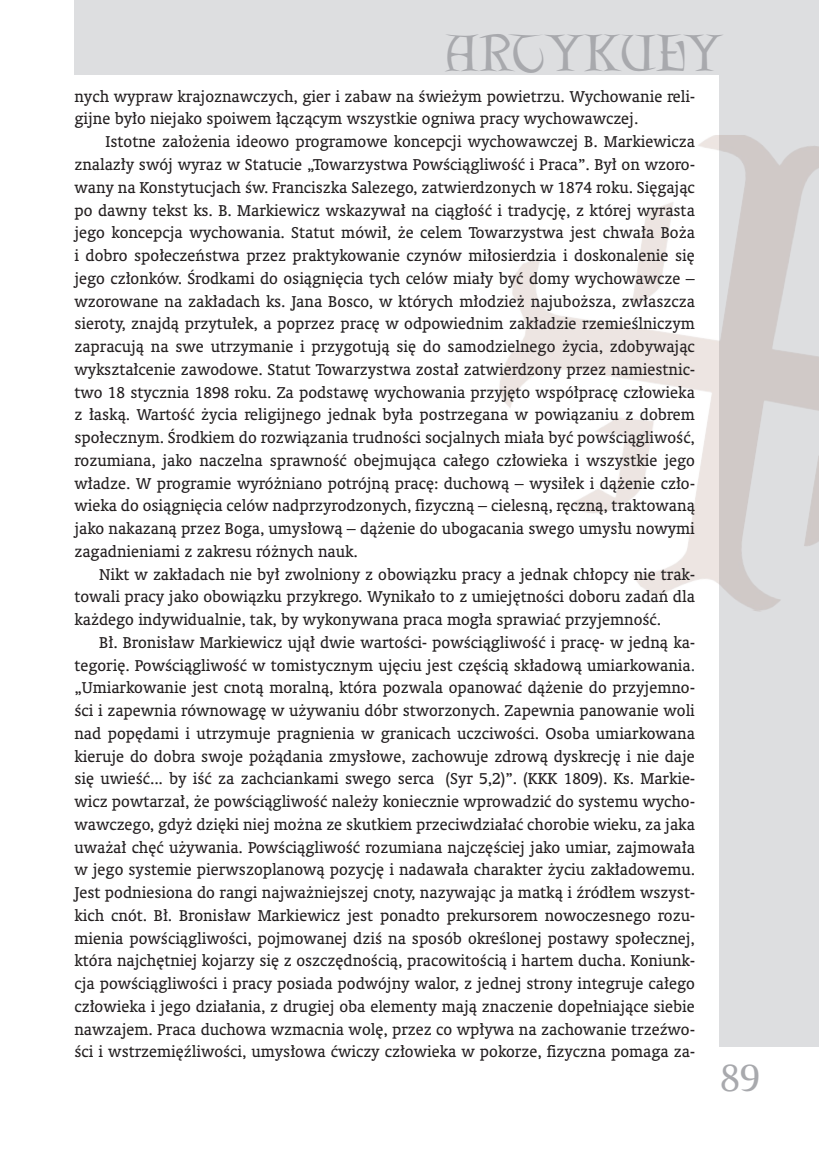
<style>
.page{position:relative;width:819px;height:1166px;background:#fff}
.page>*{position:absolute;margin:0;border:0;box-sizing:border-box;transform-origin:0 0}
.t1{font:46.55px "Lettergical PL";letter-spacing:-.005em;color:#a8a9ad}
.t2{font:36.75px "Amerigo PL";color:#a8a9ad}
.Normalny_wrd_7{font:15.75px/22.8px "Oranda PL";color:#231f20;text-align:justify}
.s1{color:#29363e}
</style>
<div class="page">
<div style="left:719px;top:0;width:100px;height:1047px;background:#dddee0"></div>
<div style="left:74px;top:0;width:745px;height:74px;background:#dddee0"></div>
<img style="left:499px;top:135px;width:320px;height:477px">
<h1 class="t1" style="left:445px;top:25px;width:279px">ARTYKUŁY</h1>
<p class="Normalny_wrd_7" style="left:74px;top:85px;width:622px">nych wypraw krajoznawczych, gier i zabaw na świeżym powietrzu. Wychowanie reli&shy;gijne było niejako spoiwem łączącym wszystkie ogniwa pracy wychowawczej.</p>
<p class="Normalny_wrd_7" style="left:74px;top:130px;width:622px;text-indent:31px">Istotne założenia ideowo programowe koncepcji wychowawczej B. Markiewicza znalazły swój wyraz w Statucie „Towarzystwa Powściągliwość i Praca”. Był on wzoro&shy;wany na Konstytucjach św. Franciszka Salezego, zatwierdzonych w 1874 roku. Sięgając po dawny tekst ks. B. Markiewicz wskazywał na ciągłość i tradycję, z której wyrasta jego koncepcja wychowania. Statut mówił, że celem Towarzystwa jest chwała Boża i dobro społeczeństwa przez praktykowanie czynów miłosierdzia i doskonalenie się jego członków. Środkami do osiągnięcia tych celów miały być domy wychowawcze – wzorowane na zakładach ks. Jana Bosco, w których młodzież najuboższa, zwłaszcza sieroty, znajdą przytułek, a poprzez pracę w odpowiednim zakładzie rzemieślniczym zapracują na swe utrzymanie i przygotują się do samodzielnego życia, zdobywając wykształcenie zawodowe. Statut Towarzystwa został zatwierdzony przez namiestnic&shy;two 18 stycznia 1898 roku. Za podstawę wychowania przyjęto współpracę człowieka z łaską. Wartość życia religijnego jednak była postrzegana w powiązaniu z dobrem społecznym. Środkiem do rozwiązania trudności socjalnych miała być powściągliwość, rozumiana, jako naczelna sprawność obejmująca całego człowieka i wszystkie jego władze. W programie wyróżniano potrójną pracę: duchową – wysiłek i dążenie czło&shy;wieka do osiągnięcia celów nadprzyrodzonych, fizyczną – cielesną, ręczną, traktowaną jako nakazaną przez Boga, umysłową – dążenie do ubogacania swego umysłu nowymi zagadnieniami z zakresu różnych nauk.</p>
<p class="Normalny_wrd_7" style="left:74px;top:562px;width:622px;text-indent:25px">Nikt w zakładach nie był zwolniony z obowiązku pracy a jednak chłopcy nie trak&shy;towali pracy jako obowiązku przykrego. Wynikało to z umiejętności doboru zadań dla każdego indywidualnie, tak, by wykonywana praca mogła sprawiać przyjemność.</p>
<p class="Normalny_wrd_7" style="left:74px;top:631px;width:622px;text-indent:25px">Bł. Bronisław Markiewicz ujął dwie wartości- powściągliwość i pracę- w jedną ka&shy;tegorię. Powściągliwość w tomistycznym ujęciu jest częścią składową umiarkowania<span class="s1">. </span>„Umiarkowanie jest cnotą moralną, która pozwala opanować dążenie do przyjemno&shy;ści i zapewnia równowagę w używaniu dóbr stworzonych. Zapewnia panowanie woli nad popędami i utrzymuje pragnienia w granicach uczciwości. Osoba umiarkowana kieruje do dobra swoje pożądania zmysłowe, zachowuje zdrową dyskrecję i nie daje się uwieść... by iść za zachciankami swego serca˛ (Syr 5,2)”. (KKK 1809). Ks. Markie&shy;wicz powtarzał, że powściągliwość należy koniecznie wprowadzić do systemu wycho&shy;wawczego, gdyż dzięki niej można ze skutkiem przeciwdziałać chorobie wieku, za jaka uważał chęć używania. Powściągliwość rozumiana najczęściej jako umiar, zajmowała w jego systemie pierwszoplanową pozycję i nadawała charakter życiu zakładowemu.<br>Jest podniesiona do rangi najważniejszej cnoty, nazywając ja matką i źródłem wszyst&shy;kich cnót. Bł. Bronisław Markiewicz jest ponadto prekursorem nowoczesnego rozu&shy;mienia powściągliwości, pojmowanej dziś na sposób określonej postawy społecznej, która najchętniej kojarzy się z oszczędnością, pracowitością i hartem ducha. Koniunk&shy;cja powściągliwości i pracy posiada podwójny walor, z jednej strony integruje całego człowieka i jego działania, z drugiej oba elementy mają znaczenie dopełniające siebie nawzajem. Praca duchowa wzmacnia wolę, przez co wpływa na zachowanie trzeźwo&shy;ści i wstrzemięźliwości, umysłowa ćwiczy człowieka w pokorze, fizyczna pomaga za-</p>
<h2 class="t2" style="left:719px;top:1053px;width:42px">89</h2>
</div>
